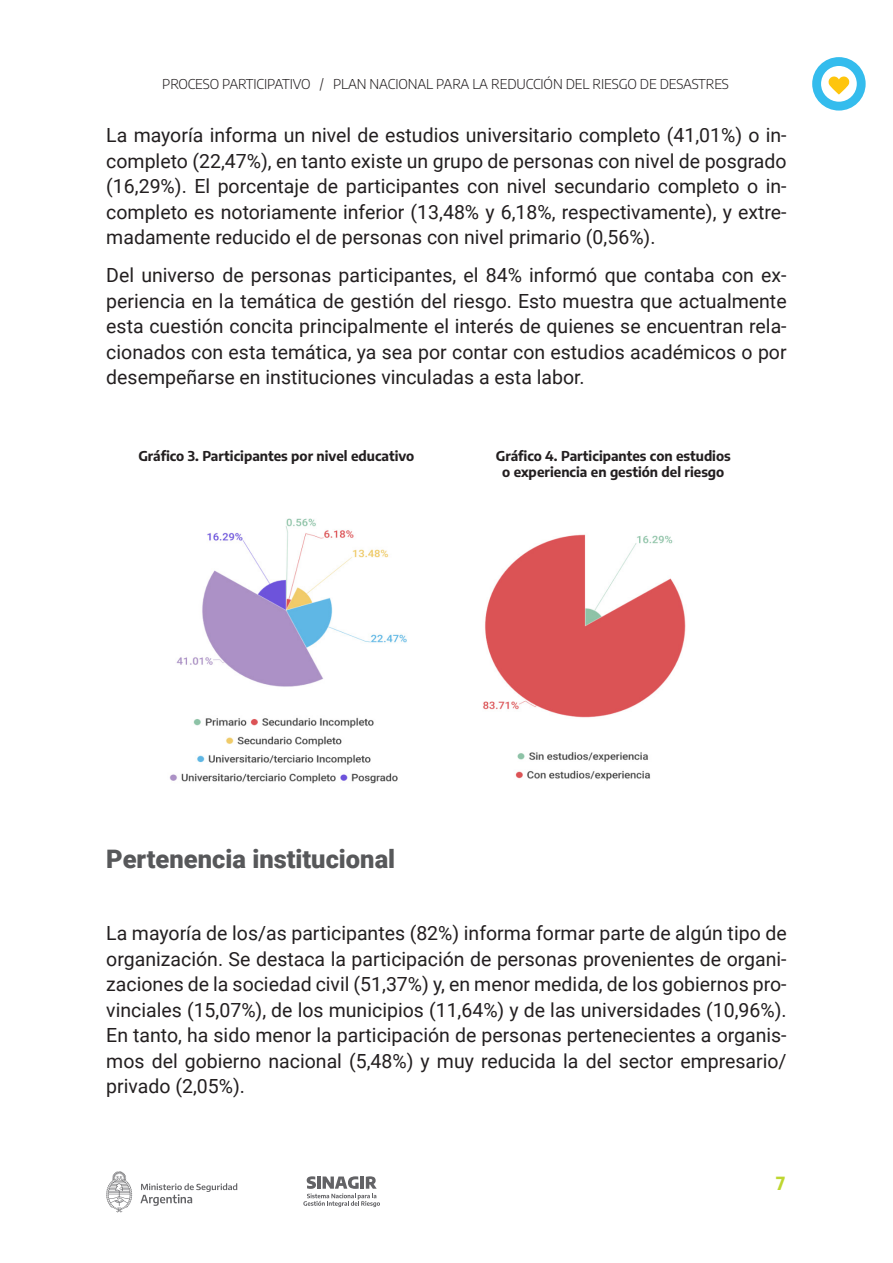
<style>
.page{position:relative;width:893px;height:1263px;background:#fff}
.page>*{position:absolute;margin:0;border:0;box-sizing:border-box;transform-origin:0 0}
.SUB_2{font:900 25.5px "Roboto";color:#57585a}
.t1{font:19.5px/25.5px "Roboto";color:#231f20;text-align:justify}
.t2{font:700 18px "Encode Sans";color:#bed630}
.t3{font:700 13.5px "Encode Sans";color:#231f20}
.t4{font:300 13.5px "Encode Sans";letter-spacing:-.01em;color:#231f20}
</style>
<div class="page">
<div style="left:812px;top:57px;width:54px;height:54px;background:#34bced;border-radius:50%"></div>
<div style="left:821px;top:66px;width:36px;height:36px;background:#fff;border-radius:50%"></div>
<svg style="left:828px;top:77px;width:21px;height:17px"></svg>
<svg style="left:303px;top:1176px;width:77px;height:31px"></svg>
<svg style="left:106px;top:1171px;width:26px;height:41px"></svg>
<svg style="left:140px;top:1183px;width:97px;height:23px"></svg>
<img style="left:169px;top:518px;width:517px;height:266px">
<p class="t4" style="left:162px;top:75px;width:568px">PROCESO PARTICIPATIVO / PLAN NACIONAL PARA LA REDUCCIÓN DEL RIESGO DE DESASTRES</p>
<p class="t1" style="left:106px;top:122px;width:682px">La mayoría informa un nivel de estudios universitario completo (41,01%) o in&shy;completo (22,47%), en tanto existe un grupo de personas con nivel de posgrado (16,29%). El porcentaje de participantes con nivel secundario completo o in&shy;completo es notoriamente inferior (13,48% y 6,18%, respectivamente), y extre&shy;madamente reducido el de personas con nivel primario (0,56%).</p>
<p class="t1" style="left:106px;top:262px;width:682px">Del universo de personas participantes, el 84% informó que contaba con ex&shy;periencia en la temática de gestión del riesgo. Esto muestra que actualmente esta cuestión concita principalmente el interés de quienes se encuentran rela&shy;cionados con esta temática, ya sea por contar con estudios académicos o por desempeñarse en instituciones vinculadas a esta labor.</p>
<p class="t3" style="left:138px;top:447px;width:278px">Gráfico 3. Participantes por nivel educativo</p>
<p class="t3" style="left:496px;top:447px;width:236px">Gráfico 4. Participantes con estudios</p>
<p class="t3" style="left:502px;top:463px;width:224px">o experiencia en gestión del riesgo</p>
<p class="SUB_2" style="left:106px;top:841px;width:290px">Pertenencia institucional</p>
<p class="t1" style="left:106px;top:920px;width:682px">La mayoría de los/as participantes (82%) informa formar parte de algún tipo de organización. Se destaca la participación de personas provenientes de organi&shy;zaciones de la sociedad civil (51,37%) y, en menor medida, de los gobiernos pro&shy;vinciales (15,07%), de los municipios (11,64%) y de las universidades (10,96%).<br>En tanto, ha sido menor la participación de personas pertenecientes a organis&shy;mos del gobierno nacional (5,48%) y muy reducida la del sector empresario/ privado (2,05%).</p>
<p class="t2" style="left:776px;top:1171px;width:11px">7</p>
</div>
